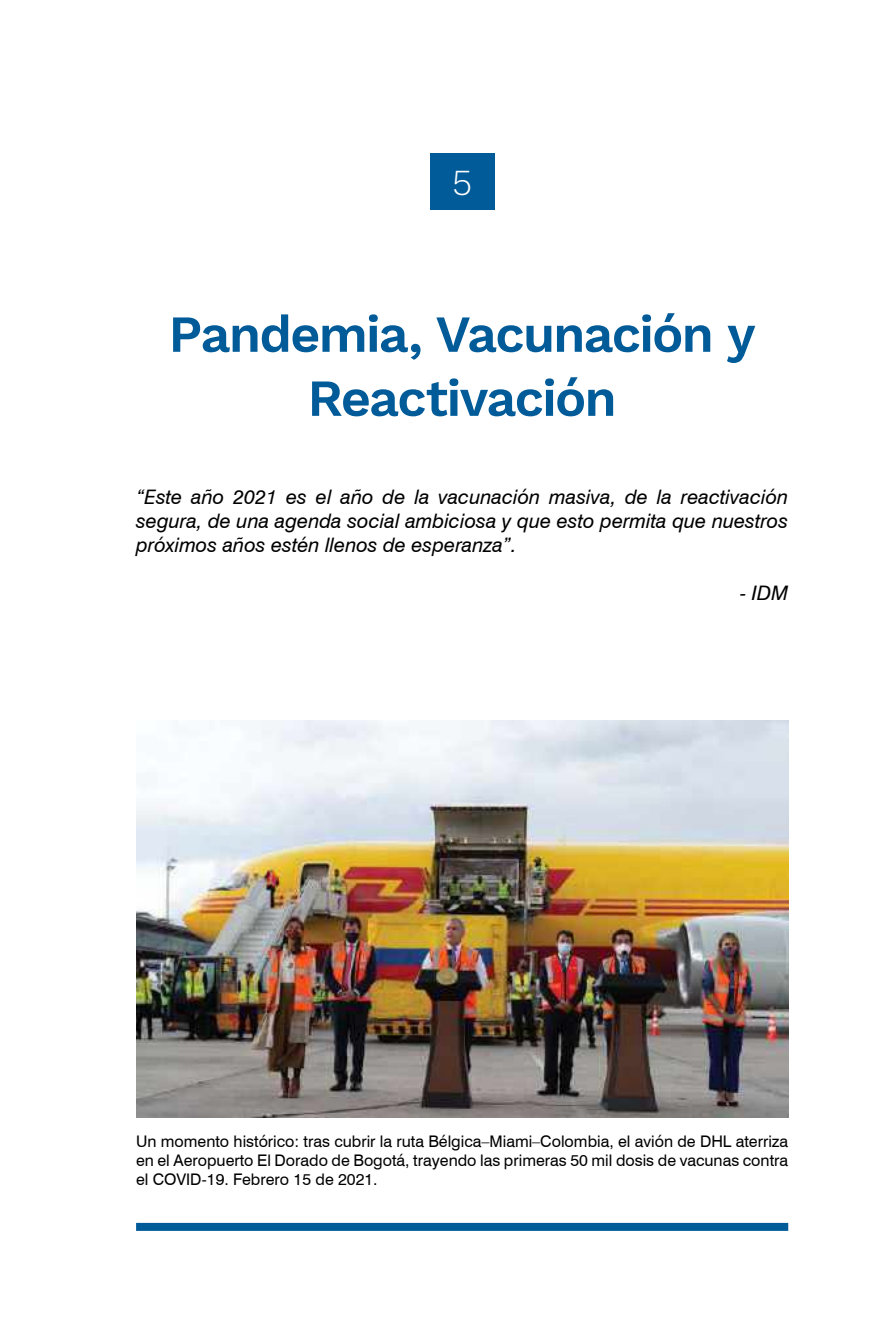
<style>
.page{position:relative;width:879px;height:1333px;background:#fff}
.page>*{position:absolute;margin:0;border:0;box-sizing:border-box;transform-origin:0 0}
.t1{font:600 52px/64px "Work Sans";letter-spacing:-.035em;color:#005b98;text-align:center}
.t2{font:300 36px "Work Sans";color:#fff}
.t3{font:italic 20px/24px "Swiss 721 BT";color:#000;text-align:justify}
.t4{font:16px/19.2px "Swiss 721 BT";color:#000;text-align:justify}
</style>
<div class="page">
<div style="left:430px;top:153px;width:64px;height:56px;background:#005b98"></div>
<div style="left:136px;top:1222px;width:652px;height:8px;background:#005b98"></div>
<img style="left:136px;top:720px;width:652px;height:397px">
<h2 class="t2" style="left:452px;top:162px;width:22px">5</h2>
<h1 class="t1" style="left:169px;top:304px;width:588px">Pandemia, Vacunación y<br>Reactivación</h1>
<p class="t3" style="left:136px;top:484px;width:653px">“Este año 2021 es el año de la vacunación masiva, de la reactivación segura, de una agenda social ambiciosa y que esto permita que nuestros próximos años estén llenos de esperanza”.</p>
<p class="t3" style="left:740px;top:580px;width:50px">- IDM</p>
<p class="t4" style="left:136px;top:1131px;width:653px">Un momento histórico: tras cubrir la ruta Bélgica–Miami–Colombia, el avión de DHL aterriza en el Aeropuerto El Dorado de Bogotá, trayendo las primeras 50 mil dosis de vacunas contra el COVID-19. Febrero 15 de 2021.</p>
</div>
